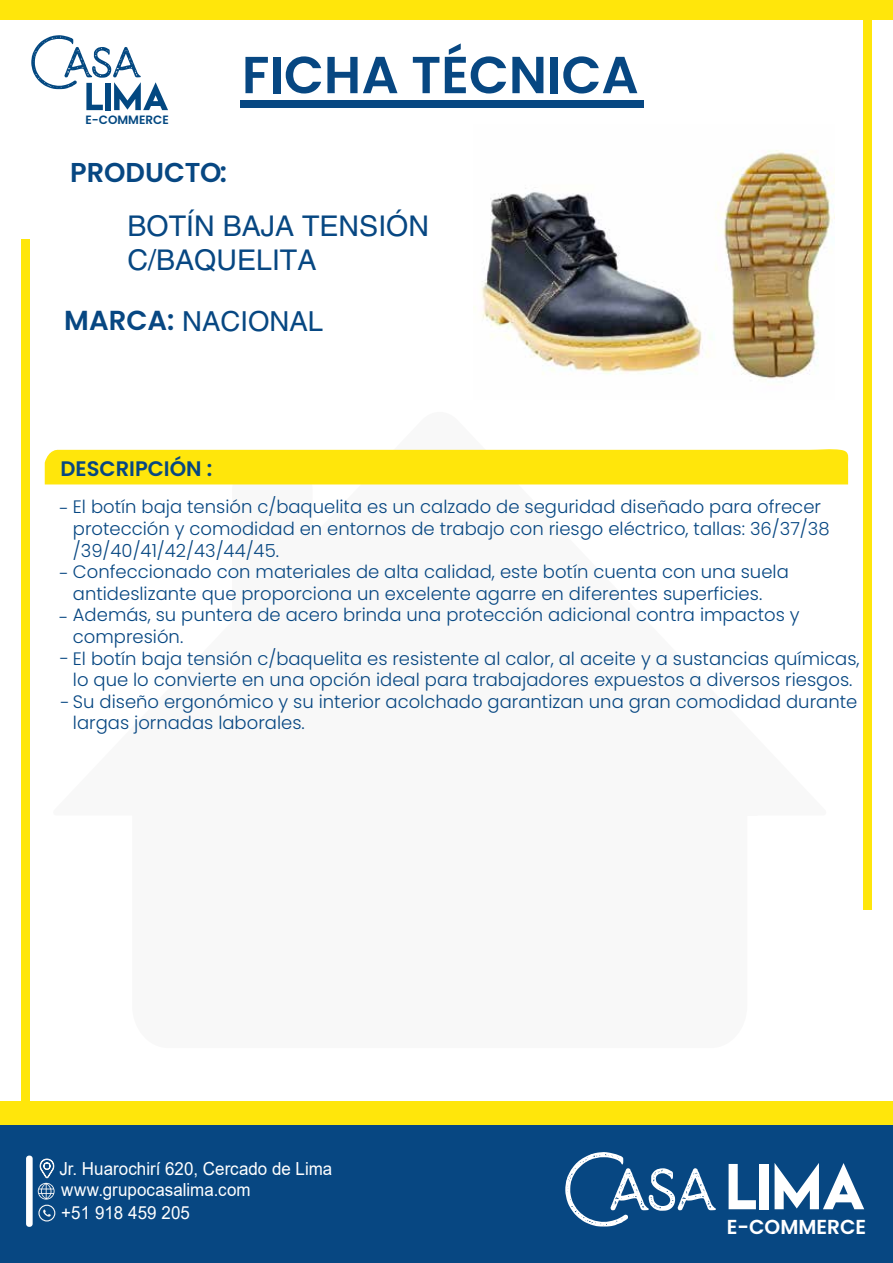
<style>
.page{position:relative;width:893px;height:1263px;background:#fff}
.page>*{position:absolute;margin:0;border:0;box-sizing:border-box;transform-origin:0 0}
.t1{font:600 52.05px "Poppins";color:#074782}
.t2{font:28.5px/34.2px "Helvetica";color:#074782}
.t3{font:27.6px "Helvetica";color:#074782}
.t4{font:600 27.3px "Poppins";color:#074782}
.t5{font:600 21px "Poppins";color:#074782}
.t6{font:600 20.25px "Poppins";color:#fff}
.t7{font:300 18px/21.6px "Poppins";color:#074782}
.t8{font:18px/20.7px "Arial";color:#fff;scale:.94 1}
.t9{font:600 12px "Poppins";color:#034881}
.s1{font-family:"Poppins";font-weight:600;font-size:27.45px}
</style>
<div class="page">
<div style="left:0;top:1101px;width:893px;height:161px;background:#ffe60b"></div>
<div style="left:0;top:0;width:893px;height:20px;background:#ffe60b"></div>
<div style="left:864px;top:0;width:8px;height:909px;background:#ffe60b"></div>
<div style="left:22px;top:240px;width:8px;height:950px;background:#ffe60b"></div>
<div style="left:0;top:1125px;width:893px;height:138px;background:#074782"></div>
<svg style="left:43px;top:1209px;width:8px;height:8px"></svg>
<div style="left:38px;top:1205px;width:17px;height:16px;border:1px solid #f6f6f6;border-radius:50%"></div>
<svg style="left:729px;top:1164px;width:27px;height:45px"></svg>
<div style="left:760px;top:1164px;width:9px;height:45px;background:#fff"></div>
<svg style="left:775px;top:1163px;width:89px;height:46px"></svg>
<svg style="left:565px;top:1152px;width:151px;height:74px"></svg>
<div style="left:26px;top:1155px;width:7px;height:72px;background:#fff;border-radius:3px"></div>
<svg style="left:38px;top:1158px;width:17px;height:41px"></svg>
<div style="left:240px;top:100px;width:404px;height:7px;background:#074782"></div>
<svg style="left:31px;top:35px;width:137px;height:75px"></svg>
<div style="left:45px;top:449px;width:803px;height:35px;background:#ffe60b"></div>
<img style="left:473px;top:150px;width:361px;height:230px">
<p class="t9" style="left:86px;top:113px;width:85px">E-COMMERCE</p>
<h3 class="t4" style="left:70px;top:157px;width:158px">PRODUCTO:</h3>
<h1 class="t1" style="left:242px;top:45px;width:398px">FICHA TÉCNICA</h1>
<h2 class="t2" style="left:128px;top:209px;width:303px">BOTÍN BAJA TENSIÓN<br>C/BAQUELITA</h2>
<h3 class="t3" style="left:64px;top:305px;width:260px"><span class="s1">MARCA:</span> NACIONAL</h3>
<p class="t5" style="left:61px;top:457px;width:153px">DESCRIPCIÓN :</p>
<p class="t7" style="left:73px;top:496px;width:758px;text-indent:-14px">- El botín baja tensión c/baquelita es un calzado de seguridad diseñado para ofrecer protección y comodidad en entornos de trabajo con riesgo eléctrico, tallas: 36/37/38 /39/40/41/42/43/44/45.<br>Confeccionado con materiales de alta calidad, este botín cuenta con una suela antideslizante que proporciona un excelente agarre en diferentes superficies.<br>Además, su puntera de acero brinda una protección adicional contra impactos y compresión.</p>
<p class="t7" style="left:60px;top:648px;width:801px;text-align:center">- El botín baja tensión c/baquelita es resistente al calor, al aceite y a sustancias químicas, lo que lo convierte en una opción ideal para trabajadores expuestos a diversos riesgos.</p>
<p class="t7" style="left:73px;top:691px;width:786px;text-indent:-12px">- Su diseño ergonómico y su interior acolchado garantizan una gran comodidad durante largas jornadas laborales.</p>
<p class="t7" style="left:59px;top:563px;width:11px">-</p>
<p class="t7" style="left:59px;top:607px;width:11px">-</p>
<p class="t8" style="left:59px;top:1158px;width:292px">Jr. Huarochirí 620, Cercado de Lima www.grupocasalima.com</p>
<p class="t8" style="left:61px;top:1202px;width:138px">+51 918 459 205</p>
<p class="t6" style="left:727px;top:1215px;width:141px">E-COMMERCE</p>
</div>
